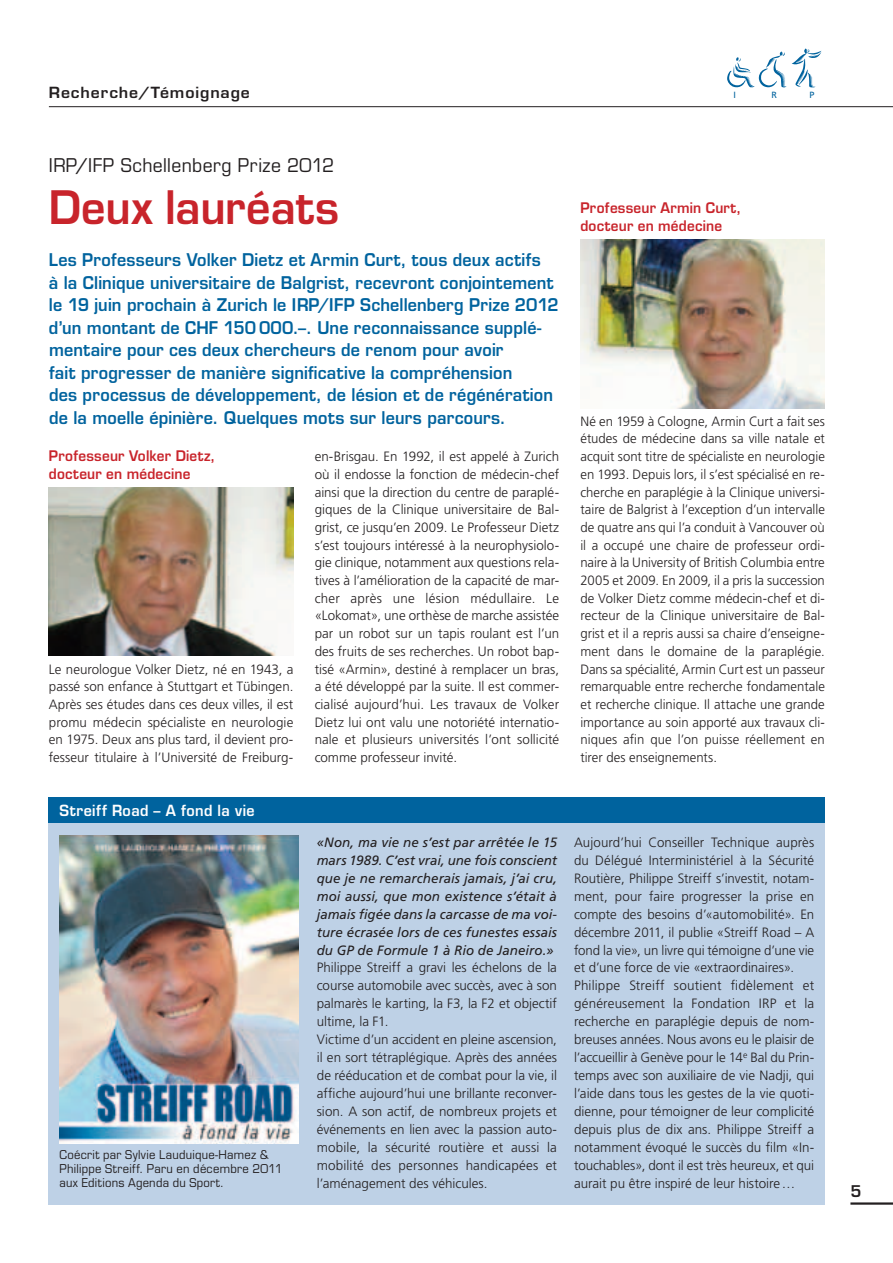
<style>
.page{position:relative;width:893px;height:1263px;background:#fff}
.page>*{position:absolute;margin:0;border:0;box-sizing:border-box;transform-origin:0 0}
.t1{font:600 45px "Eurostile LT";color:#c8242b;scale:.95 1}
.t2{font:18.45px "Eurostile LT";letter-spacing:.025em;color:#231f20;scale:.95 1}
.t3{font:600 17.1px/22.5px "Eurostile LT";letter-spacing:.01em;color:#00639e;scale:.94 1}
.t4{font:600 15.75px "Eurostile LT";color:#231f20}
.t5{font:600 15px "Eurostile LT";letter-spacing:.035em;color:#fff;scale:.95 1}
.t6{font:600 15px "Eurostile LT";letter-spacing:.055em;color:#231f20;scale:1.05 1}
.t7{font:600 14.25px/17.7px "Eurostile LT";letter-spacing:.015em;color:#c8242b;scale:.95 1}
.t8{font:300 13.5px/17.7px "Frutiger LT";color:#231f20;text-align:justify}
.t9{font:italic 13.5px/18px "Frutiger LT";letter-spacing:.005em;color:#231f20;text-align:justify}
.t10{font:11.85px/14.2px "Eurostile LT";letter-spacing:.025em;color:#231f20;scale:.95 1}
.t11{font:9px "Frutiger";color:#00639e}
</style>
<div class="page">
<hr style="left:49px;top:106px;width:844px;height:1px;background:#231f20">
<svg style="left:727px;top:48px;width:95px;height:40px"></svg>
<hr style="left:850px;top:1202px;width:43px;height:3px;background:#231f20">
<div style="left:49px;top:797px;width:776px;height:408px;background:#bed1e6"></div>
<img style="left:60px;top:836px;width:239px;height:308px">
<img style="left:49px;top:487px;width:244px;height:169px">
<img style="left:580px;top:240px;width:245px;height:168px">
<div style="left:49px;top:797px;width:776px;height:26px;background:#00639e"></div>
<p class="t6" style="left:49px;top:83px;width:193px">Recherche/Témoignage</p>
<p class="t11" style="left:733px;top:90px;width:4px">I</p>
<p class="t11" style="left:771px;top:90px;width:7px">R</p>
<p class="t11" style="left:809px;top:90px;width:7px">P</p>
<h2 class="t2" style="left:49px;top:154px;width:302px">IRP/IFP Schellenberg Prize 2012</h2>
<h1 class="t1" style="left:49px;top:179px;width:307px">Deux lauréats</h1>
<p class="t3" style="left:49px;top:249px;width:544px">Les Professeurs Volker Dietz et Armin Curt, tous deux actifs<br>à la Clinique universitaire de Balgrist, recevront conjointement le 19 juin prochain à Zurich le IRP/I FP Schellenberg Prize 2012 d’un montant de CHF 150 000.–. Une reconnaissance supplé&shy;mentaire pour ces deux chercheurs de renom pour avoir<br>fait progresser de manière significative la compréhension<br>des processus de développement, de lésion et de régénération de la moelle épinière. Quelques mots sur leurs parcours.</p>
<p class="t7" style="left:49px;top:447px;width:177px">Professeur Volker Dietz, docteur en médecine</p>
<p class="t8" style="left:315px;top:448px;width:246px">en-Brisgau. En 1992, il est appelé à Zurich où il endosse la fonction de médecin-chef ainsi que la direction du centre de paraplé&shy;giques de la Clinique universitaire de Bal&shy;grist, ce jusqu’en 2009. Le Professeur Dietz s’est toujours intéressé à la neurophysiolo&shy;gie clinique, notamment aux questions rela&shy;tives à l’amélioration de la capacité de mar&shy;cher après une lésion médullaire. Le «Lokomat», une orthèse de marche assistée par un robot sur un tapis roulant est l’un des fruits de ses recherches. Un robot bap&shy;tisé «Armin», destiné à remplacer un bras, a été développé par la suite. Il est commer&shy;cialisé aujourd’hui. Les travaux de Volker Dietz lui ont valu une notoriété internatio&shy;nale et plusieurs universités l’ont sollicité comme professeur invité.</p>
<p class="t8" style="left:49px;top:660px;width:246px">Le neurologue Volker Dietz, né en 1943, a passé son enfance à Stuttgart et Tübingen.<br>Après ses études dans ces deux villes, il est promu médecin spécialiste en neurologie en 1975. Deux ans plus tard, il devient pro&shy;fesseur titulaire à l’Université de Freiburg-</p>
<p class="t7" style="left:580px;top:199px;width:171px">Professeur Armin Curt, docteur en médecine</p>
<p class="t8" style="left:580px;top:412px;width:246px">Né en 1959 à Cologne, Armin Curt a fait ses études de médecine dans sa ville natale et acquit sont titre de spécialiste en neurologie en 1993. Depuis lors, il s’est spécialisé en re&shy;cherche en paraplégie à la Clinique universi&shy;taire de Balgrist à l’exception d’un intervalle de quatre ans qui l’a conduit à Vancouver où il a occupé une chaire de professeur ordi&shy;naire à la University of British Columbia entre 2005 et 2009. En 2009, il a pris la succession de Volker Dietz comme médecin-chef et di&shy;recteur de la Clinique universitaire de Bal&shy;grist et il a repris aussi sa chaire d’enseigne&shy;ment dans le domaine de la paraplégie.<br>Dans sa spécialité, Armin Curt est un passeur remarquable entre recherche fondamentale et recherche clinique. Il attache une grande importance au soin apporté aux travaux cli&shy;niques afin que l’on puisse réellement en tirer des enseignements.</p>
<p class="t5" style="left:60px;top:801px;width:207px">Streiff Road – A fond la vie</p>
<p class="t10" style="left:59px;top:1147px;width:236px">Coécrit par Sylvie Lauduique-Hamez &amp;<br>Philippe Streiff. Paru en décembre 2011 aux Editions Agenda du Sport.</p>
<p class="t9" style="left:317px;top:833px;width:242px">«Non, ma vie ne s’est par arrêtée le 15 mars 1989. C’est vrai, une fois conscient que je ne remarcherais jamais, j’ai cru, moi aussi, que mon existence s’était à jamais figée dans la carcasse de ma voi&shy;ture écrasée lors de ces funestes essais du GP de Formule 1 à Rio de Janeiro.»</p>
<p class="t8" style="left:317px;top:959px;width:242px;text-align:left">Philippe Streiff a gravi les échelons de la course automobile avec succès, avec à son palmarès le karting, la F3, la F2 et objectif ultime, la F1.<br>Victime d’un accident en pleine ascension, il en sort tétraplégique. Après des années de rééducation et de combat pour la vie, il affiche aujourd’hui une brillante reconver&shy;sion. A son actif, de nombreux projets et événements en lien avec la passion auto&shy;mobile, la sécurité routière et aussi la mobilité des personnes handicapées et l’aménagement des véhicules.</p>
<p class="t8" style="left:574px;top:833px;width:242px;text-align:left">Aujourd’hui Conseiller Technique auprès du Délégué Interministériel à la Sécurité Routière, Philippe Streiff s’investit, notam&shy;ment, pour faire progresser la prise en compte des besoins d’«automobilité». En décembre 2011, il publie «Streiff Road – A fond la vie», un livre qui témoigne d’une vie et d’une force de vie «extraordinaires».<br>Philippe Streiff soutient fidèlement et généreusement la Fondation IRP et la recherche en paraplégie depuis de nom&shy;breuses années. Nous avons eu le plaisir de l’accueillir à Genève pour le 14<sup>e</sup> Bal du Prin&shy;temps avec son auxiliaire de vie Nadji, qui l’aide dans tous les gestes de la vie quoti&shy;dienne, pour témoigner de leur complicité depuis plus de dix ans. Philippe Streiff a notamment évoqué le succès du film «In&shy;touchables», dont il est très heureux, et qui aurait pu être inspiré de leur histoire…</p>
<p class="t4" style="left:850px;top:1181px;width:13px">5</p>
</div>
